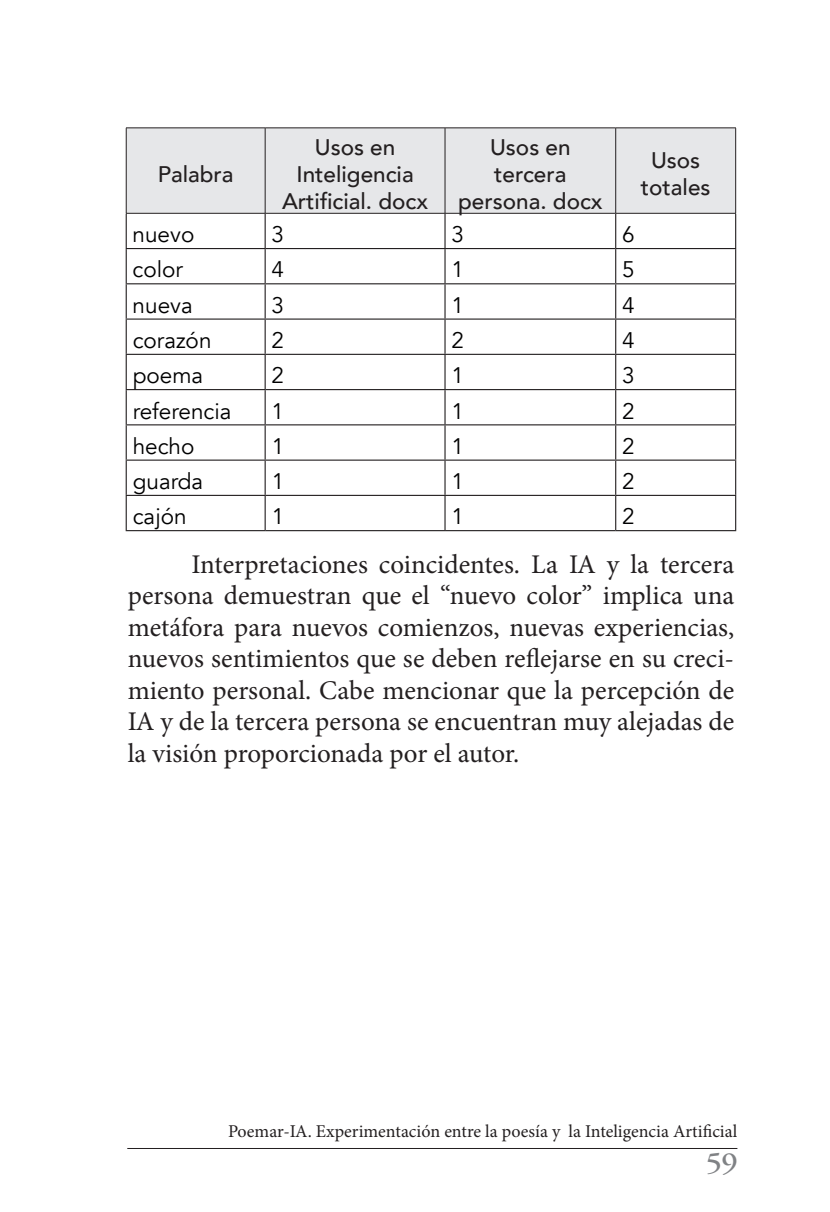
<style>
.page{position:relative;width:830px;height:1212px;background:#fff}
.page>*{position:absolute;margin:0;border:0;box-sizing:border-box;transform-origin:0 0}
.t1{font:29.25px "ITC Garamond Std";color:#808285}
.t2{font:27px/31.5px "Minion Pro";color:#231f20;text-align:justify}
.t3{font:22.5px "Avenir";color:#000001}
.t4{font:500 22.5px/27px "Avenir";color:#231f20;text-align:center}
.t5{font:18px "Minion Pro";color:#231f20}
</style>
<div class="page">
<hr style="left:127px;top:1148px;width:610px;height:1px;background:#231f20">
<div style="left:127px;top:128px;width:608px;height:85px;background:#e6e7e9"></div>
<svg style="left:127px;top:214px;width:607px;height:316px"></svg>
<hr style="left:264px;top:214px;width:1px;height:34px;background:#231f20">
<hr style="left:444px;top:214px;width:1px;height:34px;background:#231f20">
<hr style="left:615px;top:214px;width:1px;height:34px;background:#231f20">
<hr style="left:126px;top:248px;width:139px;height:1px;background:#231f20">
<hr style="left:265px;top:248px;width:180px;height:1px;background:#231f20">
<hr style="left:264px;top:249px;width:1px;height:34px;background:#231f20">
<hr style="left:445px;top:248px;width:170px;height:1px;background:#231f20">
<hr style="left:444px;top:249px;width:1px;height:34px;background:#231f20">
<hr style="left:615px;top:248px;width:120px;height:1px;background:#231f20">
<hr style="left:615px;top:249px;width:1px;height:34px;background:#231f20">
<hr style="left:126px;top:283px;width:139px;height:1px;background:#231f20">
<hr style="left:265px;top:283px;width:180px;height:1px;background:#231f20">
<hr style="left:264px;top:284px;width:1px;height:34px;background:#231f20">
<hr style="left:445px;top:283px;width:170px;height:1px;background:#231f20">
<hr style="left:444px;top:284px;width:1px;height:34px;background:#231f20">
<hr style="left:615px;top:283px;width:120px;height:1px;background:#231f20">
<hr style="left:615px;top:284px;width:1px;height:34px;background:#231f20">
<hr style="left:126px;top:318px;width:139px;height:2px;background:#231f20">
<hr style="left:265px;top:318px;width:180px;height:2px;background:#231f20">
<hr style="left:264px;top:320px;width:1px;height:34px;background:#231f20">
<hr style="left:445px;top:318px;width:170px;height:2px;background:#231f20">
<hr style="left:444px;top:320px;width:1px;height:34px;background:#231f20">
<hr style="left:615px;top:318px;width:120px;height:2px;background:#231f20">
<hr style="left:615px;top:320px;width:1px;height:34px;background:#231f20">
<hr style="left:126px;top:354px;width:139px;height:1px;background:#231f20">
<hr style="left:265px;top:354px;width:180px;height:1px;background:#231f20">
<hr style="left:264px;top:355px;width:1px;height:34px;background:#231f20">
<hr style="left:445px;top:354px;width:170px;height:1px;background:#231f20">
<hr style="left:444px;top:355px;width:1px;height:34px;background:#231f20">
<hr style="left:615px;top:354px;width:120px;height:1px;background:#231f20">
<hr style="left:615px;top:355px;width:1px;height:34px;background:#231f20">
<hr style="left:126px;top:389px;width:139px;height:1px;background:#231f20">
<hr style="left:265px;top:389px;width:180px;height:1px;background:#231f20">
<hr style="left:264px;top:390px;width:1px;height:34px;background:#231f20">
<hr style="left:445px;top:389px;width:170px;height:1px;background:#231f20">
<hr style="left:444px;top:390px;width:1px;height:34px;background:#231f20">
<hr style="left:615px;top:389px;width:120px;height:1px;background:#231f20">
<hr style="left:615px;top:390px;width:1px;height:34px;background:#231f20">
<hr style="left:126px;top:424px;width:139px;height:1px;background:#231f20">
<hr style="left:265px;top:424px;width:180px;height:1px;background:#231f20">
<hr style="left:264px;top:425px;width:1px;height:34px;background:#231f20">
<hr style="left:445px;top:424px;width:170px;height:1px;background:#231f20">
<hr style="left:444px;top:425px;width:1px;height:34px;background:#231f20">
<hr style="left:615px;top:424px;width:120px;height:1px;background:#231f20">
<hr style="left:615px;top:425px;width:1px;height:34px;background:#231f20">
<hr style="left:126px;top:459px;width:139px;height:2px;background:#231f20">
<hr style="left:265px;top:459px;width:180px;height:2px;background:#231f20">
<hr style="left:264px;top:461px;width:1px;height:34px;background:#231f20">
<hr style="left:445px;top:459px;width:170px;height:2px;background:#231f20">
<hr style="left:444px;top:461px;width:1px;height:34px;background:#231f20">
<hr style="left:615px;top:459px;width:120px;height:2px;background:#231f20">
<hr style="left:615px;top:461px;width:1px;height:34px;background:#231f20">
<hr style="left:126px;top:495px;width:139px;height:1px;background:#231f20">
<hr style="left:265px;top:495px;width:180px;height:1px;background:#231f20">
<hr style="left:264px;top:496px;width:1px;height:34px;background:#231f20">
<hr style="left:445px;top:495px;width:170px;height:1px;background:#231f20">
<hr style="left:444px;top:496px;width:1px;height:34px;background:#231f20">
<hr style="left:615px;top:495px;width:120px;height:1px;background:#231f20">
<hr style="left:615px;top:496px;width:1px;height:34px;background:#231f20">
<hr style="left:126px;top:127px;width:139px;height:1px;background:#231f20">
<hr style="left:126px;top:128px;width:1px;height:85px;background:#231f20">
<hr style="left:265px;top:127px;width:180px;height:1px;background:#231f20">
<hr style="left:265px;top:128px;width:1px;height:85px;background:#231f20">
<hr style="left:445px;top:127px;width:170px;height:1px;background:#231f20">
<hr style="left:444px;top:128px;width:1px;height:85px;background:#231f20">
<hr style="left:615px;top:127px;width:120px;height:1px;background:#231f20">
<hr style="left:615px;top:128px;width:1px;height:85px;background:#231f20">
<hr style="left:735px;top:128px;width:1px;height:85px;background:#231f20">
<hr style="left:126px;top:213px;width:139px;height:1px;background:#231f20">
<hr style="left:265px;top:213px;width:180px;height:1px;background:#231f20">
<hr style="left:445px;top:213px;width:170px;height:1px;background:#231f20">
<hr style="left:615px;top:213px;width:120px;height:1px;background:#231f20">
<hr style="left:126px;top:214px;width:1px;height:34px;background:#231f20">
<hr style="left:734px;top:214px;width:1px;height:34px;background:#231f20">
<hr style="left:126px;top:249px;width:1px;height:34px;background:#231f20">
<hr style="left:734px;top:249px;width:1px;height:34px;background:#231f20">
<hr style="left:126px;top:284px;width:1px;height:34px;background:#231f20">
<hr style="left:734px;top:284px;width:1px;height:34px;background:#231f20">
<hr style="left:126px;top:320px;width:1px;height:34px;background:#231f20">
<hr style="left:734px;top:320px;width:1px;height:34px;background:#231f20">
<hr style="left:126px;top:355px;width:1px;height:34px;background:#231f20">
<hr style="left:734px;top:355px;width:1px;height:34px;background:#231f20">
<hr style="left:126px;top:390px;width:1px;height:34px;background:#231f20">
<hr style="left:734px;top:390px;width:1px;height:34px;background:#231f20">
<hr style="left:126px;top:425px;width:1px;height:34px;background:#231f20">
<hr style="left:734px;top:425px;width:1px;height:34px;background:#231f20">
<hr style="left:126px;top:461px;width:1px;height:34px;background:#231f20">
<hr style="left:734px;top:461px;width:1px;height:34px;background:#231f20">
<hr style="left:126px;top:496px;width:1px;height:34px;background:#231f20">
<hr style="left:734px;top:496px;width:1px;height:34px;background:#231f20">
<hr style="left:126px;top:530px;width:139px;height:1px;background:#231f20">
<hr style="left:265px;top:530px;width:180px;height:1px;background:#231f20">
<hr style="left:445px;top:530px;width:170px;height:1px;background:#231f20">
<hr style="left:615px;top:530px;width:120px;height:1px;background:#231f20">
<p class="t4" style="left:158px;top:159px;width:77px">Palabra</p>
<p class="t4" style="left:282px;top:132px;width:147px">Usos en<br>Inteligencia<br>Artificial. docx</p>
<p class="t4" style="left:458px;top:132px;width:146px">Usos en tercera persona. docx</p>
<p class="t4" style="left:640px;top:146px;width:71px">Usos totales</p>
<p class="t3" style="left:132px;top:221px;width:63px">nuevo</p>
<p class="t3" style="left:271px;top:221px;width:14px">3</p>
<p class="t3" style="left:451px;top:221px;width:14px">3</p>
<p class="t3" style="left:621px;top:221px;width:14px">6</p>
<p class="t3" style="left:133px;top:256px;width:52px">color</p>
<p class="t3" style="left:271px;top:256px;width:14px">4</p>
<p class="t3" style="left:451px;top:256px;width:14px">1</p>
<p class="t3" style="left:621px;top:256px;width:14px">5</p>
<p class="t3" style="left:133px;top:292px;width:62px">nueva</p>
<p class="t3" style="left:271px;top:292px;width:14px">3</p>
<p class="t3" style="left:451px;top:292px;width:14px">1</p>
<p class="t3" style="left:622px;top:292px;width:14px">4</p>
<p class="t3" style="left:133px;top:327px;width:80px">corazón</p>
<p class="t3" style="left:271px;top:327px;width:14px">2</p>
<p class="t3" style="left:451px;top:327px;width:14px">2</p>
<p class="t3" style="left:622px;top:327px;width:14px">4</p>
<p class="t3" style="left:133px;top:362px;width:72px">poema</p>
<p class="t3" style="left:271px;top:362px;width:14px">2</p>
<p class="t3" style="left:451px;top:362px;width:14px">1</p>
<p class="t3" style="left:622px;top:362px;width:14px">3</p>
<p class="t3" style="left:133px;top:397px;width:100px">referencia</p>
<p class="t3" style="left:271px;top:397px;width:14px">1</p>
<p class="t3" style="left:451px;top:397px;width:14px">1</p>
<p class="t3" style="left:622px;top:397px;width:14px">2</p>
<p class="t3" style="left:133px;top:433px;width:63px">hecho</p>
<p class="t3" style="left:271px;top:433px;width:14px">1</p>
<p class="t3" style="left:451px;top:433px;width:14px">1</p>
<p class="t3" style="left:622px;top:433px;width:14px">2</p>
<p class="t3" style="left:133px;top:468px;width:72px">guarda</p>
<p class="t3" style="left:271px;top:468px;width:14px">1</p>
<p class="t3" style="left:451px;top:468px;width:14px">1</p>
<p class="t3" style="left:622px;top:468px;width:14px">2</p>
<p class="t3" style="left:133px;top:503px;width:55px">cajón</p>
<p class="t3" style="left:271px;top:503px;width:14px">1</p>
<p class="t3" style="left:451px;top:503px;width:14px">1</p>
<p class="t3" style="left:622px;top:503px;width:14px">2</p>
<p class="t2" style="left:128px;top:549px;width:607px;text-indent:64px">Interpretaciones coincidentes. La IA y la tercera persona demuestran que el “nuevo color” implica una metáfora para nuevos comienzos, nuevas experiencias, nuevos sentimientos que se deben reflejarse en su creci&shy;miento personal. Cabe mencionar que la percepción de IA y de la tercera persona se encuentran muy alejadas de la visión proporcionada por el autor.</p>
<p class="t5" style="left:228px;top:1119px;width:510px">Poemar-IA. Experimentación entre la poesía y la Inteligencia Artificial</p>
<p class="t1" style="left:705px;top:1147px;width:33px">59</p>
</div>
